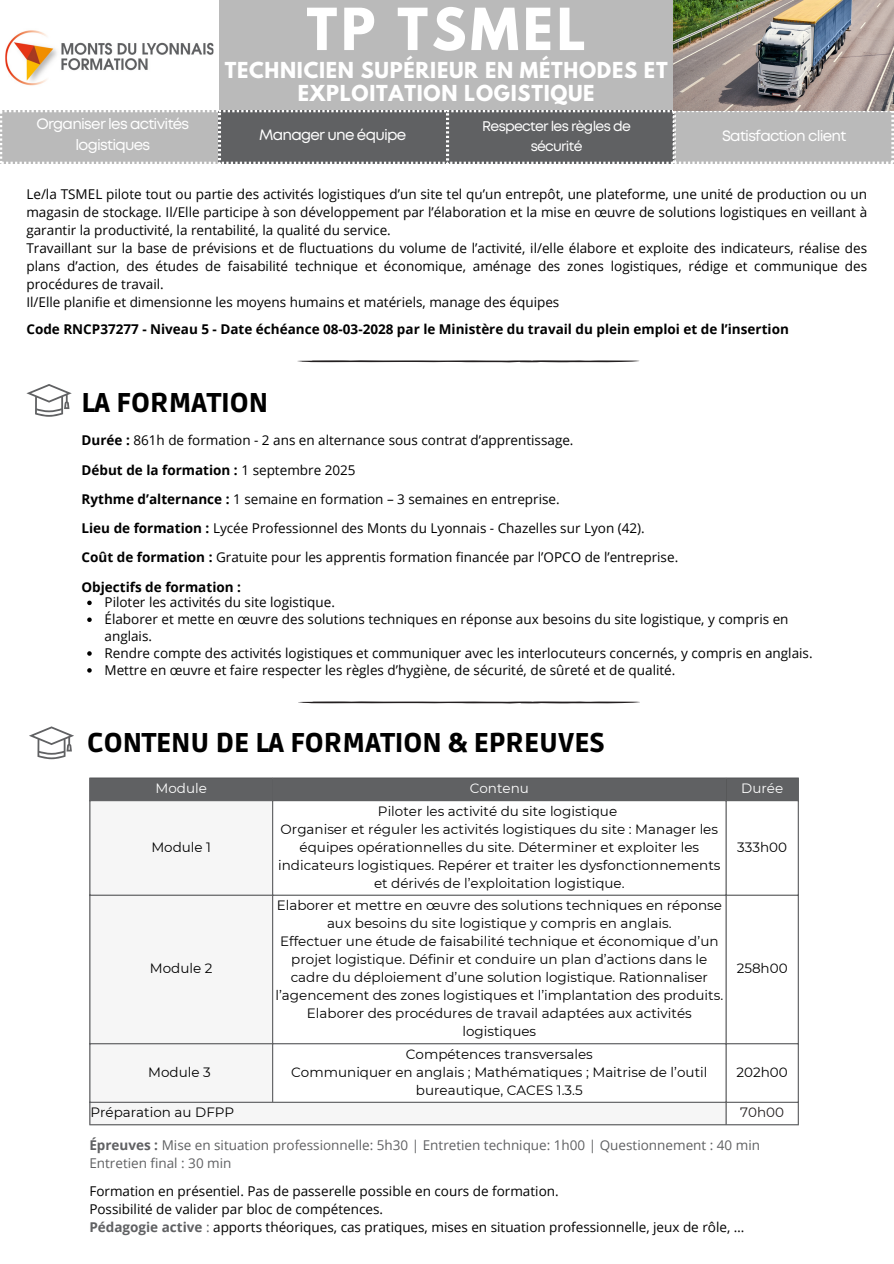
<style>
.page{position:relative;width:894px;height:1264px;background:#fff}
.page>*{position:absolute;margin:0;border:0;box-sizing:border-box;transform-origin:0 0}
.t1{font:700 51.3px "League Spartan";letter-spacing:.075em;color:#fff}
.t2{font:900 27px "Ruda";color:#000}
.t3{font:700 19.5px/22.5px "League Spartan";letter-spacing:.035em;color:#fff;text-align:center}
.t4{font:15px/21.3px "Mont";letter-spacing:-.05em;color:#fff;text-align:center}
.t5{font:13.95px/19.8px "Mont";letter-spacing:-.05em;color:#fff;text-align:center}
.t6{font:13.5px/18px "Open Sans";color:#000;text-align:justify}
.t7{font:13.5px/18px "Montserrat";color:#000;text-align:center}
.t8{font:700 13.5px "Open Sans";color:#000}
.t9{font:13.5px "Open Sans";color:#606163}
.t10{font:13.5px "Montserrat";color:#fff}
.t11{font:13.5px "Montserrat";color:#231f20}
.s1{font-weight:700}
.s2{font-weight:400}
.s3{font-weight:700;color:#606163}
.s4{color:#606163}
</style>
<div class="page">
<svg style="left:298px;top:701px;width:342px;height:2px"></svg>
<svg style="left:87px;top:600px;width:5px;height:5px"></svg>
<svg style="left:87px;top:617px;width:5px;height:5px"></svg>
<svg style="left:87px;top:651px;width:5px;height:4px"></svg>
<svg style="left:87px;top:668px;width:5px;height:4px"></svg>
<div style="left:0;top:0;width:893px;height:110px;background:#bababa"></div>
<div style="left:0;top:0;width:219px;height:110px;background:#fff"></div>
<img style="left:5px;top:30px;width:208px;height:56px">
<svg style="left:0;top:110px;width:892px;height:54px;background:#919192"></svg>
<img style="left:673px;top:0;width:220px;height:111px">
<svg style="left:26px;top:384px;width:45px;height:32px"></svg>
<svg style="left:297px;top:360px;width:343px;height:2px"></svg>
<svg style="left:29px;top:726px;width:45px;height:33px"></svg>
<div style="left:90px;top:778px;width:707px;height:22px;background:#606163"></div>
<svg style="left:90px;top:801px;width:635px;height:323px"></svg>
<hr style="left:89px;top:778px;width:1px;height:346px;background:#606163">
<hr style="left:272px;top:778px;width:1px;height:323px;background:#606163">
<hr style="left:725px;top:778px;width:1px;height:346px;background:#606163">
<hr style="left:797px;top:778px;width:1px;height:346px;background:#606163">
<hr style="left:89px;top:777px;width:709px;height:1px;background:#606163">
<hr style="left:89px;top:800px;width:709px;height:1px;background:#606163">
<hr style="left:89px;top:894px;width:709px;height:1px;background:#606163">
<hr style="left:89px;top:1043px;width:709px;height:1px;background:#606163">
<hr style="left:89px;top:1101px;width:709px;height:1px;background:#606163">
<hr style="left:89px;top:1124px;width:709px;height:1px;background:#606163">
<p class="t1" style="left:306px;top:4px;width:280px">TP TSMEL</p>
<h4 class="t3" style="left:225px;top:62px;width:444px">TECHNICIEN SUPÉRIEUR EN MÉTHODES ET<br>EXPLOITATION LOGISTIQUE</h4>
<p class="t4" style="left:36px;top:114px;width:154px">Organiser les activités logistiques</p>
<p class="t4" style="left:259px;top:125px;width:149px">Manager une équipe</p>
<p class="t5" style="left:482px;top:117px;width:150px">Respecter les règles de sécurité</p>
<p class="t6" style="left:26px;top:184px;width:842px">Le/la TSMEL pilote tout ou partie des activités logistiques d’un site tel qu’un entrepôt, une plateforme, une unité de production ou un magasin de stockage. Il/Elle participe à son développement par l’élaboration et la mise en œuvre de solutions logistiques en veillant à garantir la productivité, la rentabilité, la qualité du service.</p>
<p class="t6" style="left:26px;top:238px;width:842px">Travaillant sur la base de prévisions et de fluctuations du volume de l’activité, il/elle élabore et exploite des indicateurs, réalise des plans d’action, des études de faisabilité technique et économique, aménage des zones logistiques, rédige et communique des procédures de travail.</p>
<p class="t6" style="left:26px;top:292px;width:534px">Il/Elle planifie et dimensionne les moyens humains et matériels, manage des équipes</p>
<p class="t8" style="left:26px;top:320px;width:763px">Code RNCP37277 - Niveau 5 - Date échéance 08-03-2028 par le Ministère du travail du plein emploi et de l’insertion</p>
<p class="t4" style="left:722px;top:126px;width:126px">Satisfaction client</p>
<h2 class="t2" style="left:82px;top:387px;width:188px">LA FORMATION</h2>
<p class="t6" style="left:82px;top:431px;width:493px"><span class="s1">Durée :</span> 861h de formation - 2 ans en alternance sous contrat d’apprentissage.</p>
<h1 class="t8" style="left:82px;top:460px;width:275px">Début de la formation : <span class="s2">1 septembre 2025</span></h1>
<h3 class="t6" style="left:82px;top:489px;width:479px"><span class="s1">Rythme d’alternance :</span> 1 semaine en formation – 3 semaines en entreprise.</h3>
<p class="t6" style="left:82px;top:519px;width:564px"><span class="s1">Lieu de formation :</span> Lycée Professionnel des Monts du Lyonnais - Chazelles sur Lyon (42).</p>
<p class="t6" style="left:82px;top:548px;width:598px"><span class="s1">Coût de formation :</span> Gratuite pour les apprentis formation financée par l’OPCO de l’entreprise.</p>
<p class="t8" style="left:82px;top:577px;width:161px">Objectifs de formation :</p>
<p class="t6" style="left:104px;top:593px;width:232px">Piloter les activités du site logistique.</p>
<p class="t6" style="left:104px;top:610px;width:685px;line-height:16.8px">Élaborer et mette en œuvre des solutions techniques en réponse aux besoins du site logistique, y compris en anglais.</p>
<p class="t6" style="left:104px;top:643px;width:709px">Rendre compte des activités logistiques et communiquer avec les interlocuteurs concernés, y compris en anglais.</p>
<p class="t6" style="left:104px;top:660px;width:572px">Mettre en œuvre et faire respecter les règles d’hygiène, de sécurité, de sûreté et de qualité.</p>
<p class="t2" style="left:87px;top:727px;width:519px">CONTENU DE LA FORMATION &amp; EPREUVES</p>
<p class="t10" style="left:155px;top:780px;width:53px">Module</p>
<p class="t10" style="left:469px;top:780px;width:61px">Contenu</p>
<p class="t10" style="left:741px;top:780px;width:43px">Durée</p>
<p class="t7" style="left:151px;top:838px;width:61px">Module 1</p>
<p class="t7" style="left:150px;top:959px;width:64px">Module 2</p>
<p class="t7" style="left:148px;top:1063px;width:64px">Module 3</p>
<p class="t7" style="left:378px;top:802px;width:241px">Piloter les activité du site logistique</p>
<p class="t7" style="left:278px;top:820px;width:443px">Organiser et réguler les activités logistiques du site : Manager les équipes opérationnelles du site. Déterminer et exploiter les indicateurs logistiques. Repérer et traiter les dysfonctionnements et dérivés de l’exploitation logistique.</p>
<p class="t7" style="left:276px;top:896px;width:446px">Elaborer et mettre en œuvre des solutions techniques en réponse aux besoins du site logistique y compris en anglais.</p>
<p class="t7" style="left:275px;top:932px;width:449px">Effectuer une étude de faisabilité technique et économique d’un projet logistique. Définir et conduire un plan d’actions dans le cadre du déploiement d’une solution logistique. Rationnaliser l’agencement des zones logistiques et l’implantation des produits.<br>Elaborer des procédures de travail adaptées aux activités logistiques</p>
<p class="t7" style="left:737px;top:838px;width:51px">333h00</p>
<p class="t7" style="left:736px;top:959px;width:52px">258h00</p>
<p class="t7" style="left:405px;top:1045px;width:188px">Compétences transversales</p>
<p class="t7" style="left:291px;top:1063px;width:417px">Communiquer en anglais ; Mathématiques ; Maitrise de l’outil bureautique, CACES 1.3.5</p>
<p class="t7" style="left:736px;top:1063px;width:53px">202h00</p>
<p class="t7" style="left:90px;top:1103px;width:145px">Préparation au DFPP</p>
<p class="t11" style="left:740px;top:1104px;width:45px">70h00</p>
<p class="t9" style="left:89px;top:1135px;width:672px"><span class="s1">Épreuves :</span> Mise en situation professionnelle: 5h30 | Entretien technique: 1h00 | Questionnement : 40 min</p>
<h4 class="t9" style="left:89px;top:1153px;width:144px">Entretien final : 30 min</h4>
<p class="t6" style="left:89px;top:1181px;width:470px">Formation en présentiel. Pas de passerelle possible en cours de formation.</p>
<p class="t6" style="left:89px;top:1199px;width:295px">Possibilité de valider par bloc de compétences.</p>
<h2 class="t6" style="left:89px;top:1217px;width:656px"><span class="s3">Pédagogie active</span> <span class="s4">:</span> apports théoriques, cas pratiques, mises en situation professionnelle, jeux de rôle, …</h2>
</div>
